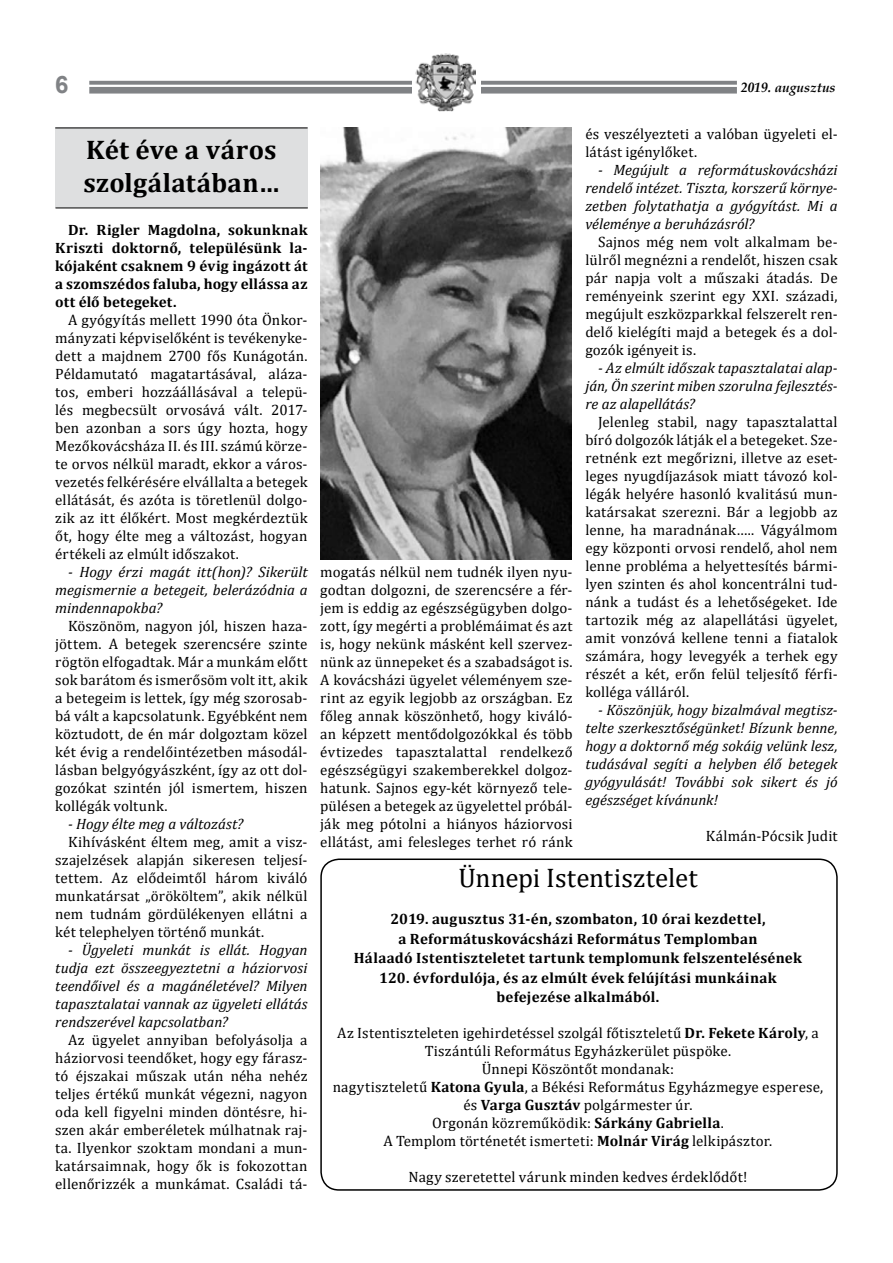
<style>
.page{position:relative;width:893px;height:1263px;background:#fff}
.page>*{position:absolute;margin:0;border:0;box-sizing:border-box;transform-origin:0 0}
.t1{font:700 27px/32.4px "Cambria";letter-spacing:.01em;color:#000}
.t2{font:27px "Cambria";color:#000}
.t3{font:700 24px "Arial";color:#808285}
.t4{font:15px/18px "Cambria";letter-spacing:.01em;color:#000;text-align:justify}
.t5{font:italic 15px/18px "Cambria";color:#000;text-align:justify}
.t6{font:700 15px/18px "Cambria";letter-spacing:.015em;color:#000;text-align:justify}
.t7{font:italic 700 13.5px "Book Antiqua";color:#000}
.s1{font-weight:700}
</style>
<div class="page">
<svg style="left:89px;top:81px;width:648px;height:13px;background:#898b8d"></svg>
<hr style="left:51px;top:85px;width:791px;height:2px;background:#fff">
<div style="left:412px;top:59px;width:68px;height:52px;background:#fff"></div>
<img style="left:418px;top:56px;width:57px;height:54px">
<div style="left:415px;top:53px;width:63px;height:60px;border:2px solid #fff"></div>
<div style="left:320px;top:858px;width:518px;height:333px;border:2px solid #000;border-radius:18px"></div>
<div style="left:55px;top:128px;width:253px;height:80px;background:#dedfe0"></div>
<img style="left:320px;top:128px;width:251px;height:432px">
<hr style="left:55px;top:208px;width:253px;height:1px;background:#000">
<hr style="left:55px;top:128px;width:253px;height:1px;background:#000">
<h2 class="t3" style="left:55px;top:68px;width:15px">6</h2>
<p class="t7" style="left:741px;top:78px;width:96px">2019. augusztus</p>
<h1 class="t1" style="left:83px;top:133px;width:198px">Két éve a város szolgálatában…</h1>
<p class="t6" style="left:55px;top:220px;width:254px;text-indent:13px">Dr. Rigler Magdolna, sokunknak Kriszti doktornő, településünk la&shy;kójaként csaknem 9 évig ingázott át a szomszédos faluba, hogy ellássa az ott élő betegeket.</p>
<p class="t4" style="left:55px;top:311px;width:254px;text-indent:13px">A gyógyítás mellett 1990 óta Önkor&shy;mányzati képviselőként is tevékenyke&shy;dett a majdnem 2700 fős Kunágotán.<br>Példamutató magatartásával, aláza&shy;tos, emberi hozzáállásával a telepü&shy;lés megbecsült orvosává vált. 2017- ben azonban a sors úgy hozta, hogy Mezőkovácsháza II. és III. számú körze&shy;te orvos nélkül maradt, ekkor a város&shy;vezetés felkérésére elvállalta a betegek ellátását, és azóta is töretlenül dolgo&shy;zik az itt élőkért. Most megkérdeztük őt, hogy élte meg a változást, hogyan értékeli az elmúlt időszakot.</p>
<p class="t5" style="left:55px;top:562px;width:254px;text-indent:13px">- Hogy érzi magát itt(hon)? Sikerült megismernie a betegeit, belerázódnia a mindennapokba?</p>
<p class="t4" style="left:55px;top:617px;width:254px;text-indent:13px">Köszönöm, nagyon jól, hiszen haza&shy;jöttem. A betegek szerencsére szinte rögtön elfogadtak. Már a munkám előtt sok barátom és ismerősöm volt itt, akik a betegeim is lettek, így még szorosab&shy;bá vált a kapcsolatunk. Egyébként nem köztudott, de én már dolgoztam közel két évig a rendelőintézetben másodál&shy;lásban belgyógyászként, így az ott dol&shy;gozókat szintén jól ismertem, hiszen kollégák voltunk.</p>
<p class="t5" style="left:68px;top:814px;width:177px">- Hogy élte meg a változást?</p>
<p class="t4" style="left:55px;top:833px;width:254px;text-indent:13px">Kihívásként éltem meg, amit a vis - szajelzések alapján sikeresen teljesí&shy;tettem. Az elődeimtől három kiváló munkatársat „örököltem”, akik nélkül nem tudnám gördülékenyen ellátni a két telephelyen történő munkát.</p>
<p class="t5" style="left:55px;top:940px;width:254px;text-indent:13px">- Ügyeleti munkát is ellát. Hogyan tudja ezt összeegyeztetni a háziorvosi teendőivel és a magánéletével? Milyen tapasztalatai vannak az ügyeleti ellátás rendszerével kapcsolatban?</p>
<p class="t4" style="left:55px;top:1031px;width:254px;text-indent:13px">Az ügyelet annyiban befolyásolja a háziorvosi teendőket, hogy egy fárasz&shy;tó éjszakai műszak után néha nehéz teljes értékű munkát végezni, nagyon oda kell figyelni minden döntésre, hi&shy;szen akár emberéletek múlhatnak raj&shy;ta. Ilyenkor szoktam mondani a mun&shy;katársaimnak, hogy ők is fokozottan ellenőrizzék a munkámat. Családi tá-</p>
<p class="t4" style="left:320px;top:563px;width:254px">mogatás nélkül nem tudnék ilyen nyu&shy;godtan dolgozni, de szerencsére a fér&shy;jem is eddig az egészségügyben dolgo&shy;zott, így megérti a problémáimat és azt is, hogy nekünk másként kell szervez&shy;nünk az ünnepeket és a szabadságot is.<br>A kovácsházi ügyelet véleményem sze&shy;rint az egyik legjobb az országban. Ez főleg annak köszönhető, hogy kiváló&shy;an képzett mentődolgozókkal és több évtizedes tapasztalattal rendelkező egészségügyi szakemberekkel dolgoz&shy;hatunk. Sajnos egy-két környező tele&shy;pülésen a betegek az ügyelettel próbál&shy;ják meg pótolni a hiányos háziorvosi ellátást, ami felesleges terhet ró ránk</p>
<p class="t4" style="left:585px;top:125px;width:254px">és veszélyezteti a valóban ügyeleti el&shy;látást igénylőket.</p>
<p class="t5" style="left:585px;top:160px;width:254px;text-indent:13px">- Megújult a reformátuskovácsházi rendelő intézet. Tiszta, korszerű környe&shy;zetben folytathatja a gyógyítást. Mi a véleménye a beruházásról?</p>
<p class="t4" style="left:585px;top:233px;width:254px;text-indent:13px">Sajnos még nem volt alkalmam be&shy;lülről megnézni a rendelőt, hiszen csak pár napja volt a műszaki átadás. De reményeink szerint egy XXI. századi, megújult eszközparkkal felszerelt ren&shy;delő kielégíti majd a betegek és a dol&shy;gozók igényeit is.</p>
<p class="t5" style="left:585px;top:358px;width:254px;text-indent:13px">- Az elmúlt időszak tapasztalatai alap&shy;ján, Ön szerint miben szorulna fejlesztés&shy;re az alapellátás?</p>
<p class="t4" style="left:585px;top:413px;width:254px;text-indent:13px">Jelenleg stabil, nagy tapasztalattal bíró dolgozók látják el a betegeket. Sze&shy;retnénk ezt megőrizni, illetve az eset&shy;leges nyugdíjazások miatt távozó kol&shy;légák helyére hasonló kvalitású mun&shy;katársakat szerezni. Bár a legjobb az lenne, ha maradnának….. Vágyálmom egy központi orvosi rendelő, ahol nem lenne probléma a helyettesítés bármi&shy;lyen szinten és ahol koncentrálni tud&shy;nánk a tudást és a lehetőségeket. Ide tartozik még az alapellátási ügyelet, amit vonzóvá kellene tenni a fiatalok számára, hogy levegyék a terhek egy részét a két, erőn felül teljesítő férfi&shy;kolléga válláról.</p>
<p class="t5" style="left:585px;top:700px;width:254px;text-indent:13px">- Köszönjük, hogy bizalmával megtisz&shy;telte szerkesztőségünket! Bízunk benne, hogy a doktornő még sokáig velünk lesz, tudásával segíti a helyben élő betegek gyógyulását! További sok sikert és jó egészséget kívánunk!</p>
<p class="t4" style="left:706px;top:827px;width:133px">Kálmán-Pócsik Judit</p>
<h1 class="t2" style="left:458px;top:862px;width:241px">Ünnepi Istentisztelet</h1>
<p class="t6" style="left:354px;top:909px;width:450px;line-height:19.5px;text-align:center">2019. augusztus 31-én, szombaton, 10 órai kezdettel,<br>a Reformátuskovácsházi Református Templomban<br>Hálaadó Istentiszteletet tartunk templomunk felszentelésének 120. évfordulója, és az elmúlt évek felújítási munkáinak befejezése alkalmából.</p>
<p class="t4" style="left:333px;top:1024px;width:492px;text-align:center">Az Istentiszteleten igehirdetéssel szolgál főtiszteletű <span class="s1">Dr. Fekete Károly</span>, a Tiszántúli Református Egyházkerület püspöke.<br>Ünnepi Köszöntőt mondanak:<br>nagytiszteletű <span class="s1">Katona Gyula</span>, a Békési Református Egyházmegye esperese, és <span class="s1">Varga Gusztáv</span> polgármester úr.<br>Orgonán közreműködik: <span class="s1">Sárkány Gabriella</span>.<br>A Templom történetét ismerteti: <span class="s1">Molnár Virág</span> lelkipásztor.</p>
<p class="t4" style="left:409px;top:1168px;width:340px">Nagy szeretettel várunk minden kedves érdeklődőt!</p>
</div>
